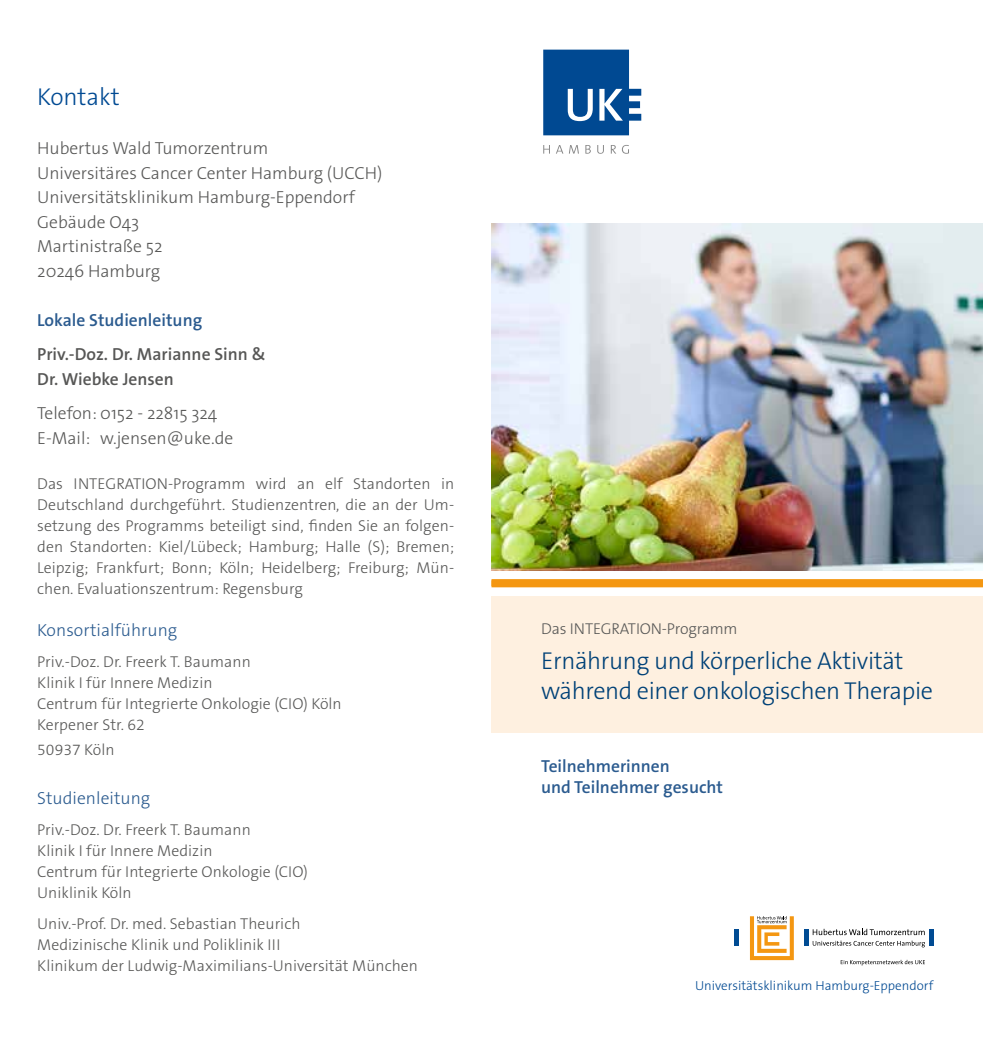
<style>
.page{position:relative;width:983px;height:1042px;background:#fff}
.page>*{position:absolute;margin:0;border:0;box-sizing:border-box;transform-origin:0 0}
.t1{font:300 24.5px/29.8px "The Sans Os F";letter-spacing:-.015em;color:#004177}
.t2{font:300 24.5px "The Sans Os F";color:#004a93}
.t3{font:300 17.5px/24.5px "The Sans Os F";color:#575756}
.t4{font:600 17.5px/21px "The Sans Os F";color:#2b5b8f}
.t5{font:600 17.5px/24.5px "The Sans Os F";color:#575756}
.t6{font:300 17.5px "The Sans Os F";letter-spacing:.005em;color:#2b5b8f}
.t7{font:300 15.75px/21px "The Sans Os F";letter-spacing:.005em;color:#575756}
.t8{font:300 13.12px "The Sans Os F";color:#004992}
</style>
<div class="page">
<svg style="left:749px;top:916px;width:44px;height:44px"></svg>
<svg style="left:812px;top:929px;width:112px;height:18px"></svg>
<hr style="left:734px;top:929px;width:4px;height:16px;background:#004b93">
<hr style="left:804px;top:929px;width:4px;height:16px;background:#004b93">
<hr style="left:929px;top:929px;width:4px;height:16px;background:#004b93">
<svg style="left:840px;top:960px;width:84px;height:5px"></svg>
<div style="left:491px;top:596px;width:491px;height:137px;background:#fef0e0"></div>
<svg style="left:543px;top:50px;width:98px;height:85px"></svg>
<svg style="left:543px;top:145px;width:35px;height:9px"></svg>
<svg style="left:585px;top:145px;width:5px;height:9px"></svg>
<svg style="left:597px;top:145px;width:6px;height:9px"></svg>
<svg style="left:610px;top:145px;width:19px;height:9px"></svg>
<div style="left:491px;top:579px;width:491px;height:7px;background:#f5a22b"></div>
<div style="left:491px;top:580px;width:491px;height:7px;background:#f49712"></div>
<img style="left:491px;top:223px;width:491px;height:347px">
<h1 class="t2" style="left:37px;top:81px;width:84px">Kontakt</h1>
<p class="t3" style="left:37px;top:136px;width:346px">Hubertus Wald Tumorzentrum<br>Universitäres Cancer Center Hamburg (UCCH)<br>Universitätsklinikum Hamburg-Eppendorf<br>Gebäude O43<br>Martinistraße 52<br>20246 Hamburg</p>
<p class="t4" style="left:37px;top:309px;width:166px">Lokale Studienleitung</p>
<p class="t5" style="left:37px;top:342px;width:230px">Priv.-Doz. Dr. Marianne Sinn &amp;<br>Dr. Wiebke Jensen</p>
<p class="t3" style="left:37px;top:401px;width:197px">Telefon: 0152 - 22815 324<br>E-Mail: w.jensen@uke.de</p>
<p class="t7" style="left:37px;top:473px;width:418px;text-align:justify">Das INTEGRATION-Programm wird an elf Standorten in Deutschland durchgeführt. Studienzentren, die an der Um&shy;setzung des Programms beteiligt sind, finden Sie an folgen&shy;den Standorten: Kiel/Lübeck; Hamburg; Halle (S); Bremen; Leipzig; Frankfurt; Bonn; Köln; Heidelberg; Freiburg; Mün&shy;chen. Evaluationszentrum: Regensburg</p>
<p class="t6" style="left:37px;top:619px;width:141px">Konsortialführung</p>
<p class="t7" style="left:37px;top:651px;width:306px">Priv.-Doz. Dr. Freerk T. Baumann<br>Klinik I für Innere Medizin<br>Centrum für Integrierte Onkologie (CIO) Köln<br>Kerpener Str. 62</p>
<p class="t7" style="left:37px;top:739px;width:79px">50937 Köln</p>
<p class="t6" style="left:37px;top:786px;width:115px">Studienleitung</p>
<p class="t7" style="left:37px;top:819px;width:272px">Priv.-Doz. Dr. Freerk T. Baumann<br>Klinik I für Innere Medizin<br>Centrum für Integrierte Onkologie (CIO)<br>Uniklinik Köln</p>
<p class="t7" style="left:37px;top:913px;width:382px">Univ.-Prof. Dr. med. Sebastian Theurich<br>Medizinische Klinik und Poliklinik III<br>Klinikum der Ludwig-Maximilians-Universität München</p>
<p class="t7" style="left:541px;top:619px;width:198px">Das INTEGRATION-Programm</p>
<h1 class="t1" style="left:541px;top:646px;width:393px">Ernährung und körperliche Aktivität während einer onkologischen Therapie</h1>
<p class="t4" style="left:541px;top:756px;width:183px">Teilnehmerinnen<br>und Teilnehmer gesucht</p>
<p class="t8" style="left:694px;top:977px;width:240px">Universitätsklinikum Hamburg-Eppendorf</p>
</div>
